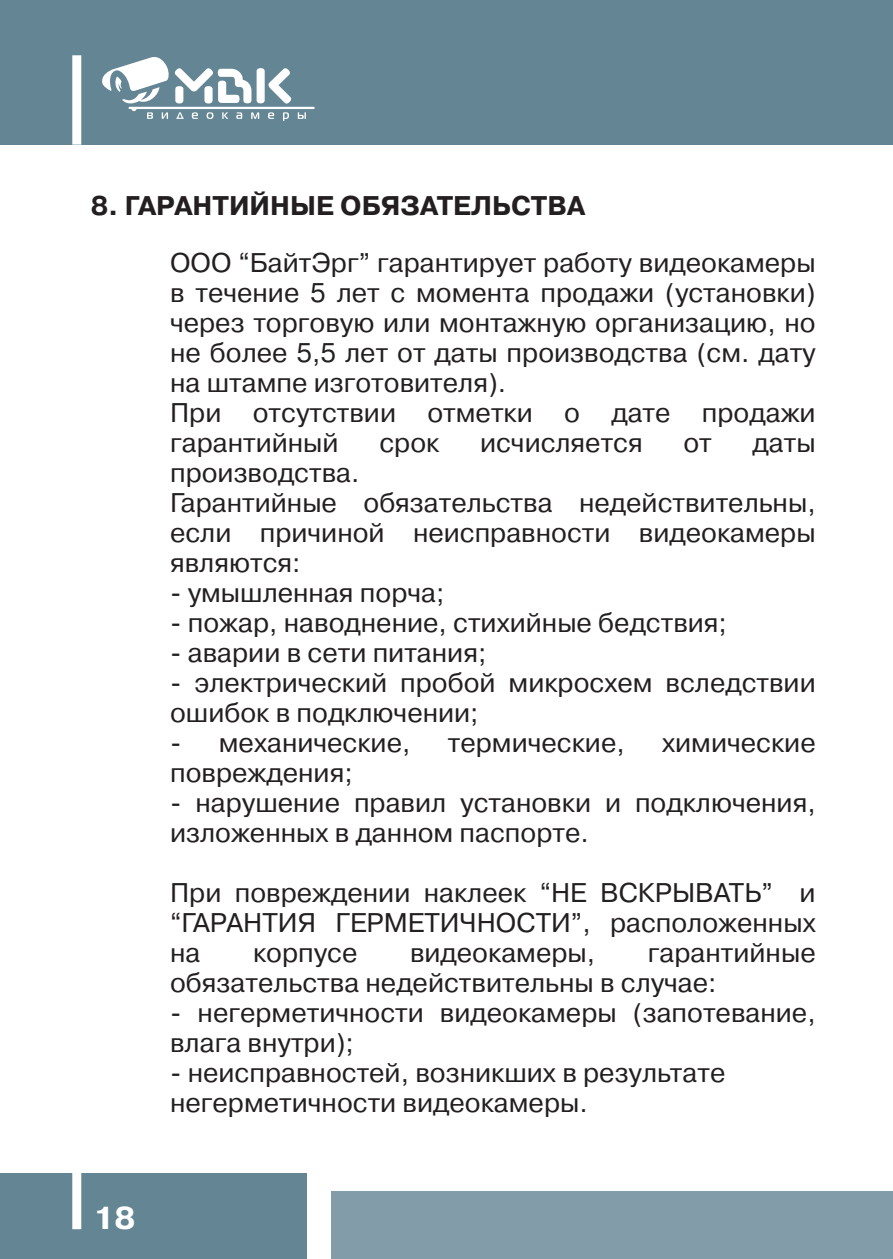
<style>
.page{position:relative;width:893px;height:1259px;background:#fff}
.page>*{position:absolute;margin:0;border:0;box-sizing:border-box;transform-origin:0 0}
.t1{font:700 30px "Pragmatica";color:#fff}
.t2{font:27px/30px "Pragmatica C";color:#231f20}
.t3{font:700 27px "Pragmatica C";color:#231f20}
</style>
<div class="page">
<div style="left:0;top:1174px;width:306px;height:85px;background:#638594"></div>
<div style="left:72px;top:55px;width:9px;height:1174px;background:#fff"></div>
<div style="left:0;top:0;width:893px;height:145px;background:#638594"></div>
<div style="left:332px;top:1192px;width:561px;height:67px;background:#839ca9"></div>
<div style="left:72px;top:55px;width:9px;height:90px;background:#fff"></div>
<svg style="left:102px;top:57px;width:213px;height:64px"></svg>
<p class="t3" style="left:91px;top:191px;width:496px">8. ГАРАНТИЙНЫ Е ОБЯЗАТЕЛЬСТВА</p>
<p class="t1" style="left:94px;top:1201px;width:43px">18</p>
<p class="t2" style="left:170px;top:248px;width:647px">ООО “БайтЭрг” гарантирует работу видеокамеры в течение 5 лет с момента продажи (установки) через торговую или монтажную организацию, но не более 5,5 лет от даты производства (см. дату на штампе изготовителя).<br>При отсутствии отметки о дате продажи гарантийный</p>
<p class="t2" style="left:379px;top:428px;width:61px">срок</p>
<p class="t2" style="left:480px;top:428px;width:164px">исчисляется</p>
<p class="t2" style="left:683px;top:428px;width:30px">от</p>
<p class="t2" style="left:753px;top:428px;width:65px">даты</p>
<p class="t2" style="left:170px;top:458px;width:647px">производства.<br>Гарантийные обязательства недействительны, если причиной неисправности видеокамеры являются:</p>
<p class="t2" style="left:170px;top:578px;width:276px">- умышленная порча;</p>
<p class="t2" style="left:170px;top:608px;width:558px">- пожар, наводнение, стихийные бедствия;</p>
<p class="t2" style="left:170px;top:638px;width:318px">- аварии в сети питания;</p>
<p class="t2" style="left:170px;top:668px;width:647px">- электрический пробой микросхем вследствии ошибок в подключении;</p>
<p class="t2" style="left:170px;top:728px;width:242px">- механические,</p>
<p class="t2" style="left:448px;top:728px;width:178px">термические,</p>
<p class="t2" style="left:662px;top:728px;width:155px">химические</p>
<p class="t2" style="left:170px;top:758px;width:184px">повреждения;</p>
<p class="t2" style="left:170px;top:788px;width:647px">- нарушение правил установки и подключения, изложенных в данном паспорте.</p>
<p class="t2" style="left:170px;top:878px;width:647px;text-align:justify">При повреждении наклеек “НЕ ВСКРЫВАТЬ” и “ГАРАНТИЯ ГЕРМЕТИЧНОСТИ”, расположенных на</p>
<p class="t2" style="left:170px;top:938px;width:647px;text-indent:478px">гарантийные обязательства недействительны в случае:</p>
<p class="t2" style="left:170px;top:998px;width:647px">- негерметичности видеокамеры (запотевание, влага внутри);</p>
<p class="t2" style="left:170px;top:1058px;width:557px">- неисправностей, возникших в результате негерметичности видеокамеры.</p>
<p class="t2" style="left:253px;top:938px;width:106px">корпусе</p>
<p class="t2" style="left:410px;top:938px;width:187px">видеокамеры,</p>
</div>
